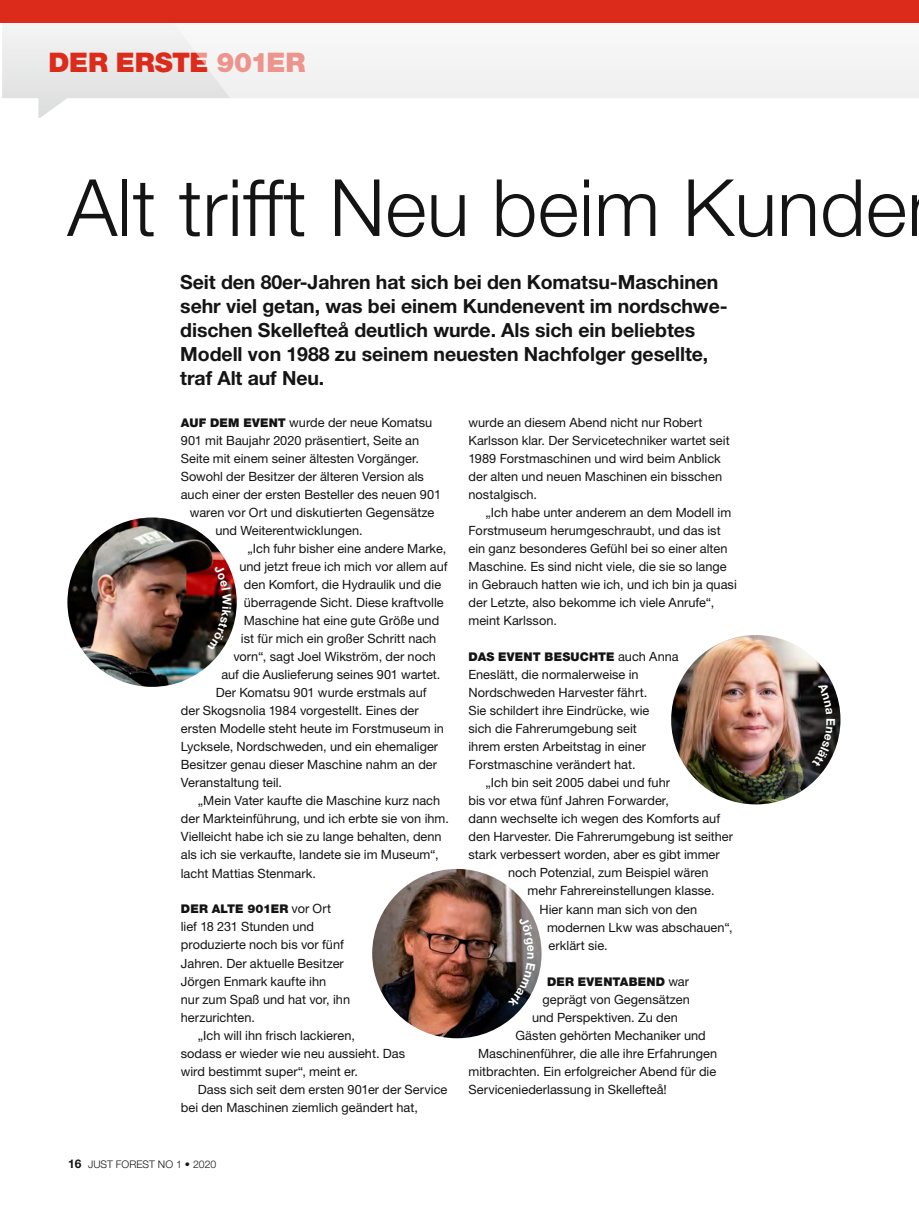
<style>
.page{position:relative;width:919px;height:1217px;background:#fff}
.page>*{position:absolute;margin:0;border:0;box-sizing:border-box;transform-origin:0 0}
.t1{font:300 79.05px "Helvetica Neue LT Std";letter-spacing:.005em;color:#131413}
.t2{font:900 27px "Helvetica Neue LT Std";letter-spacing:-.015em;color:#dc2a1b}
.t3{font:700 19.5px/24px "Helvetica Neue LT Std";letter-spacing:-.005em;color:#131413}
.t4{font:12.75px/18px "Helvetica Neue LT Std";color:#131413}
.t5{font:900 12px "Helvetica Neue LT Std";letter-spacing:.015em;color:#131413}
.t6{font:300 10.5px "Helvetica Neue LT Std";color:#131413}
.s1{font-weight:900;font-size:12px}
.s2{font-weight:400;font-size:12.75px}
.s3{font-weight:700;font-size:12px}
</style>
<div class="page">
<svg style="left:2px;top:22px;width:158px;height:96px"></svg>
<div style="left:160px;top:22px;width:758px;height:76px;background:#f4f4f4"></div>
<div style="left:0;top:0;width:918px;height:22px;background:#dc2a1b"></div>
<img style="left:67px;top:517px;width:170px;height:169px;border-radius:85px">
<img style="left:372px;top:868px;width:169px;height:169px;border-radius:85px">
<img style="left:671px;top:635px;width:169px;height:169px;border-radius:85px">
<svg style="left:207px;top:564px;width:24px;height:85px;background:#4b1916"></svg>
<svg style="left:508px;top:915px;width:27px;height:92px;background:#6f6b6b"></svg>
<svg style="left:812px;top:682px;width:23px;height:85px;background:#222020"></svg>
<h2 class="t2" style="left:48px;top:47px;width:258px">DER ERSTE 901ER</h2>
<h1 class="t1" style="left:67px;top:159px;width:840px">Alt trifft Neu beim Kunde</h1>
<p class="t3" style="left:180px;top:270px;width:549px">Seit den 80er-Jahren hat sich bei den Komatsu-Maschinen sehr viel getan, was bei einem Kundenevent im nordschwe&shy;dischen Skellefteå deutlich wurde. Als sich ein beliebtes Modell von 1988 zu seinem neuesten Nachfolger gesellte, traf Alt auf Neu.</p>
<p class="t4" style="left:181px;top:413px;width:253px"><span class="s1">AUF DEM EVENT</span> wurde der neue Komatsu</p>
<p class="t4" style="left:181px;top:431px;width:240px">901 mit Baujahr 2020 präsentiert, Seite an</p>
<p class="t4" style="left:181px;top:449px;width:240px">Seite mit einem seiner ältesten Vorgänger.</p>
<p class="t4" style="left:181px;top:467px;width:244px">Sowohl der Besitzer der älteren Version als</p>
<p class="t4" style="left:181px;top:485px;width:262px">auch einer der ersten Besteller des neuen 901</p>
<p class="t4" style="left:190px;top:503px;width:246px">waren vor Ort und diskutierten Gegensätze</p>
<p class="t4" style="left:215px;top:521px;width:149px">und Weiterentwicklungen.</p>
<p class="t4" style="left:247px;top:539px;width:200px">„Ich fuhr bisher eine andere Marke,</p>
<p class="t4" style="left:239px;top:557px;width:210px">und jetzt freue ich mich vor allem auf</p>
<p class="t4" style="left:244px;top:575px;width:199px">den Komfort, die Hydraulik und die</p>
<p class="t4" style="left:244px;top:593px;width:201px">überragende Sicht. Diese kraftvolle</p>
<p class="t4" style="left:244px;top:611px;width:197px">Maschine hat eine gute Größe und</p>
<p class="t4" style="left:241px;top:629px;width:197px">ist für mich ein großer Schritt nach</p>
<p class="t4" style="left:233px;top:647px;width:204px">vorn“, sagt Joel Wikström, der noch</p>
<p class="t4" style="left:221px;top:665px;width:221px">auf die Auslieferung seines 901 wartet.</p>
<p class="t4" style="left:216px;top:683px;width:212px">Der Komatsu 901 wurde erstmals auf</p>
<p class="t4" style="left:181px;top:701px;width:239px">der Skogsnolia 1984 vorgestellt. Eines der</p>
<p class="t4" style="left:181px;top:719px;width:265px">ersten Modelle steht heute im Forstmuseum in</p>
<p class="t4" style="left:181px;top:737px;width:259px">Lycksele, Nordschweden, und ein ehemaliger</p>
<p class="t4" style="left:181px;top:755px;width:258px">Besitzer genau dieser Maschine nahm an der</p>
<p class="t4" style="left:181px;top:773px;width:103px">Veranstaltung teil.</p>
<p class="t4" style="left:198px;top:791px;width:244px">„Mein Vater kaufte die Maschine kurz nach</p>
<p class="t4" style="left:181px;top:809px;width:269px">der Markteinführung, und ich erbte sie von ihm.</p>
<p class="t4" style="left:181px;top:827px;width:262px">Vielleicht habe ich sie zu lange behalten, denn</p>
<p class="t4" style="left:181px;top:845px;width:259px">als ich sie verkaufte, landete sie im Museum“,</p>
<p class="t4" style="left:181px;top:863px;width:137px">lacht Mattias Stenmark.</p>
<p class="t5" style="left:181px;top:901px;width:152px">DER ALTE 901ER <span class="s2">vor Ort</span></p>
<p class="t4" style="left:181px;top:917px;width:171px">lief 18 231 Stunden und produzierte noch bis vor fünf<br>Jahren. Der aktuelle Besitzer<br>Jörgen Enmark kaufte ihn<br>nur zum Spaß und hat vor, ihn herzurichten.</p>
<p class="t4" style="left:181px;top:1025px;width:226px;text-indent:17px">„Ich will ihn frisch lackieren,<br>sodass er wieder wie neu aussieht. Das wird bestimmt super“, meint er.</p>
<p class="t4" style="left:181px;top:1079px;width:268px;text-indent:17px">Dass sich seit dem ersten 901er der Service bei den Maschinen ziemlich geändert hat,</p>
<p class="t6" style="left:68px;top:1157px;width:150px"><span class="s3">16</span> JUST FOREST NO 1 • 2020</p>
<p class="t4" style="left:468px;top:413px;width:263px">wurde an diesem Abend nicht nur Robert Karlsson klar. Der Servicetechniker wartet seit 1989 Forstmaschinen und wird beim Anblick der alten und neuen Maschinen ein bisschen nostalgisch.</p>
<p class="t4" style="left:468px;top:503px;width:270px;text-indent:17px">„Ich habe unter anderem an dem Modell im Forstmuseum herumgeschraubt, und das ist ein ganz besonderes Gefühl bei so einer alten Maschine. Es sind nicht viele, die sie so lange in Gebrauch hatten wie ich, und ich bin ja quasi der Letzte, also bekomme ich viele Anrufe“, meint Karlsson.</p>
<p class="t5" style="left:468px;top:649px;width:212px">DAS EVENT BESUCHTE <span class="s2">auch Anna</span></p>
<p class="t4" style="left:468px;top:665px;width:182px">Eneslätt, die normalerweise in<br>Nordschweden Harvester fährt.<br>Sie schildert ihre Eindrücke, wie sich die Fahrerumgebung seit ihrem ersten Arbeitstag in einer<br>Forstmaschine verändert hat.</p>
<p class="t4" style="left:485px;top:773px;width:186px">„Ich bin seit 2005 dabei und fuhr</p>
<p class="t4" style="left:468px;top:791px;width:202px">bis vor etwa fünf Jahren Forwarder,</p>
<p class="t4" style="left:468px;top:809px;width:253px">dann wechselte ich wegen des Komforts auf</p>
<p class="t4" style="left:468px;top:827px;width:266px">den Harvester. Die Fahrerumgebung ist seither</p>
<p class="t4" style="left:468px;top:845px;width:253px">stark verbessert worden, aber es gibt immer</p>
<p class="t4" style="left:508px;top:863px;width:202px">noch Potenzial, zum Beispiel wären</p>
<p class="t4" style="left:527px;top:881px;width:188px">mehr Fahrereinstellungen klasse.</p>
<p class="t4" style="left:539px;top:899px;width:159px">Hier kann man sich von den</p>
<p class="t4" style="left:547px;top:917px;width:187px">modernen Lkw was abschauen“,</p>
<p class="t4" style="left:548px;top:935px;width:61px">erklärt sie.</p>
<p class="t5" style="left:547px;top:973px;width:143px">DER EVENTABEND <span class="s2">war</span></p>
<p class="t4" style="left:542px;top:989px;width:149px">geprägt von Gegensätzen</p>
<p class="t4" style="left:532px;top:1007px;width:147px">und Perspektiven. Zu den</p>
<p class="t4" style="left:515px;top:1025px;width:192px">Gästen gehörten Mechaniker und</p>
<p class="t4" style="left:478px;top:1043px;width:241px">Maschinenführer, die alle ihre Erfahrungen</p>
<p class="t4" style="left:468px;top:1061px;width:249px">mitbrachten. Ein erfolgreicher Abend für die</p>
<p class="t4" style="left:468px;top:1079px;width:200px">Serviceniederlassung in Skellefteå!</p>
</div>
